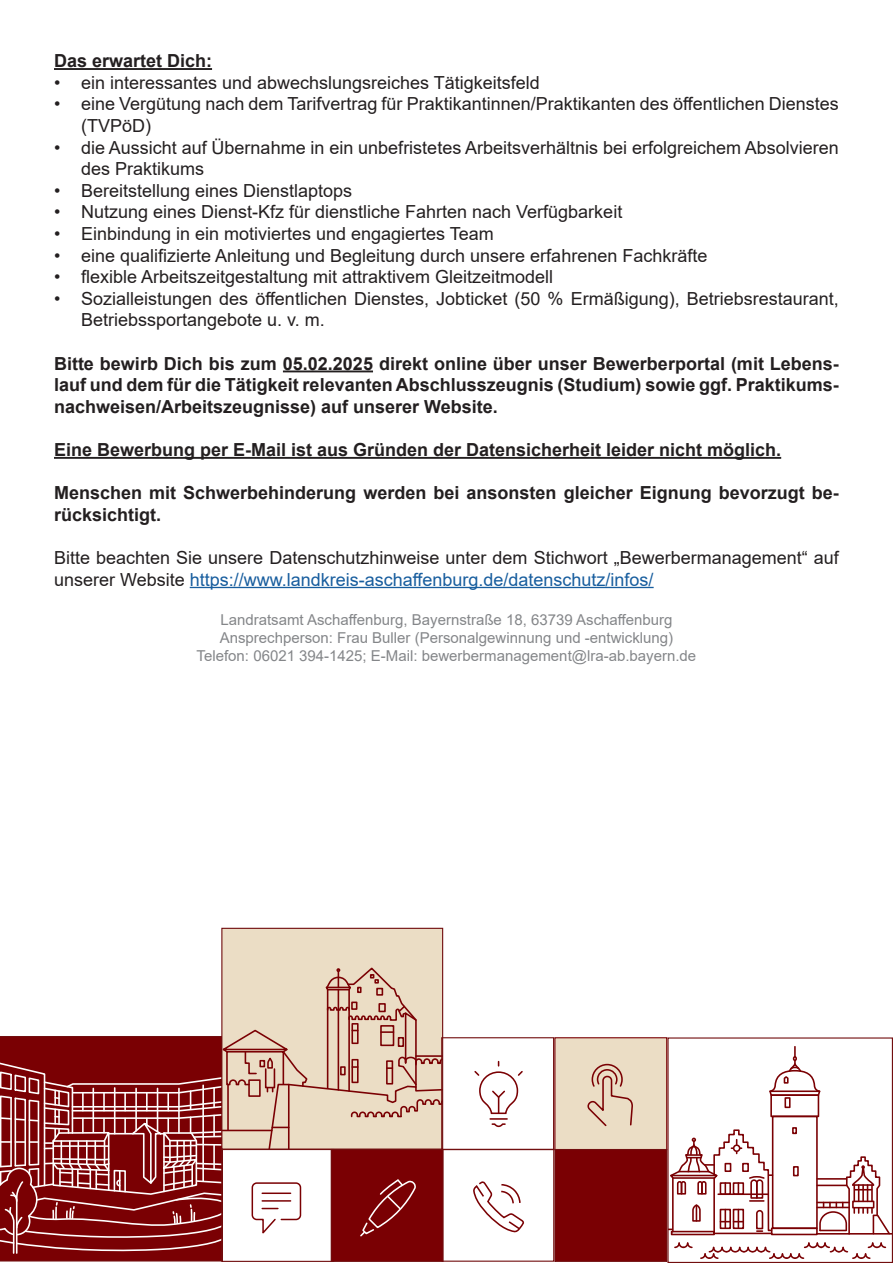
<style>
.page{position:relative;width:893px;height:1263px;background:#fff}
.page>*{position:absolute;margin:0;border:0;box-sizing:border-box;transform-origin:0 0}
.t1{font:18px/21.6px "Arial";color:#231f20}
.t2{font:700 18px/21.6px "Arial";color:#231f20;text-align:justify}
.t3{font:15px "Arial";color:#848689}
.s1{color:#175d9e}
</style>
<div class="page">
<hr style="left:54px;top:68px;width:158px;height:2px;background:#231f20">
<hr style="left:283px;top:370px;width:90px;height:2px;background:#231f20">
<hr style="left:54px;top:457px;width:727px;height:2px;background:#231f20">
<hr style="left:190px;top:587px;width:464px;height:1px;background:#175d9e">
<svg style="left:0;top:1255px;width:221px;height:6px"></svg>
<div style="left:222px;top:928px;width:221px;height:221px;background:#ebddc5"></div>
<div style="left:770px;top:1094px;width:49px;height:23px;border:2px solid #7a0003"></div>
<div style="left:784px;top:1097px;width:7px;height:11px;border:2px solid #7a0003"></div>
<svg style="left:769px;top:1047px;width:52px;height:50px"></svg>
<svg style="left:669px;top:1127px;width:222px;height:132px"></svg>
<div style="left:667px;top:1037px;width:226px;height:226px;border:1px solid #720e0f"></div>
<svg style="left:473px;top:1181px;width:51px;height:52px"></svg>
<div style="left:441px;top:1149px;width:113px;height:113px;border:1px solid #720e0f"></div>
<div style="left:331px;top:1149px;width:112px;height:112px;background:#7a0003"></div>
<svg style="left:0;top:966px;width:443px;height:289px"></svg>
<div style="left:331px;top:1149px;width:113px;height:113px;border:1px solid #720e0f"></div>
<div style="left:555px;top:1038px;width:112px;height:111px;background:#ebddc5"></div>
<svg style="left:587px;top:1063px;width:46px;height:64px"></svg>
<div style="left:554px;top:1037px;width:113px;height:113px;border:1px solid #7a0003"></div>
<div style="left:555px;top:1149px;width:112px;height:112px;background:#7a0003"></div>
<div style="left:554px;top:1149px;width:113px;height:113px;border:1px solid #720e0f"></div>
<svg style="left:474px;top:1061px;width:49px;height:67px"></svg>
<div style="left:441px;top:1037px;width:113px;height:113px;border:1px solid #720e0f"></div>
<p class="t2" style="left:54px;top:50px;width:160px">Das erwartet Dich:</p>
<p class="t1" style="left:54px;top:71px;width:487px">• ein interessantes und abwechslungsreiches Tätigkeitsfeld</p>
<p class="t1" style="left:81px;top:93px;width:759px;text-indent:-27px">• eine Vergütung nach dem Tarifvertrag für Praktikantinnen/Praktikanten des öffentlichen Dienstes (TVPöD)</p>
<p class="t1" style="left:81px;top:136px;width:759px;text-indent:-27px">• die Aussicht auf Übernahme in ein unbefristetes Arbeitsverhältnis bei erfolgreichem Absolvieren des Praktikums</p>
<p class="t1" style="left:54px;top:179px;width:300px">• Bereitstellung eines Dienstlaptops</p>
<p class="t1" style="left:54px;top:201px;width:570px">• Nutzung eines Dienst-Kfz für dienstliche Fahrten nach Verfügbarkeit</p>
<p class="t1" style="left:54px;top:223px;width:441px">• Einbindung in ein motiviertes und engagiertes Team</p>
<p class="t1" style="left:54px;top:244px;width:655px">• eine qualifizierte Anleitung und Begleitung durch unsere erfahrenen Fachkräfte</p>
<p class="t1" style="left:54px;top:266px;width:501px">• flexible Arbeitszeitgestaltung mit attraktivem Gleitzeitmodell</p>
<p class="t1" style="left:81px;top:287px;width:759px;text-indent:-27px">• Sozialleistungen des öffentlichen Dienstes, Jobticket (50 % Ermäßigung), Betriebsrestaurant,<br>Betriebssportangebote u. v. m.</p>
<p class="t2" style="left:54px;top:353px;width:786px">Bitte bewirb Dich bis zum 05.02.2025 direkt online über unser Bewerberportal (mit Lebens&shy;lauf und dem für die Tätigkeit relevanten Abschlusszeugnis (Studium) sowie ggf. Praktikums&shy;nachweisen/Arbeitszeugnisse) auf unserer Website.</p>
<p class="t2" style="left:54px;top:439px;width:729px">Eine Bewerbung per E-Mail ist aus Gründen der Datensicherheit leider nicht möglich.</p>
<p class="t2" style="left:54px;top:482px;width:786px">Menschen mit Schwerbehinderung werden bei ansonsten gleicher Eignung bevorzugt be&shy;rücksichtigt.</p>
<p class="t1" style="left:54px;top:547px;width:786px">Bitte beachten Sie unsere Datenschutzhinweise unter dem Stichwort „Bewerbermanagement“ auf unserer Website <span class="s1">https://www.landkreis-aschaffenburg.de/datenschutz/infos/</span></p>
<p class="t3" style="left:220px;top:610px;width:454px">Landratsamt Aschaffenburg, Bayernstraße 18, 63739 Aschaffenburg</p>
<p class="t3" style="left:220px;top:628px;width:455px">Ansprechperson: Frau Buller (Personalgewinnung und -entwicklung)</p>
<p class="t3" style="left:197px;top:646px;width:501px">Telefon: 06021 394-1425; E-Mail: bewerbermanagement@lra-ab.bayern.de</p>
</div>
